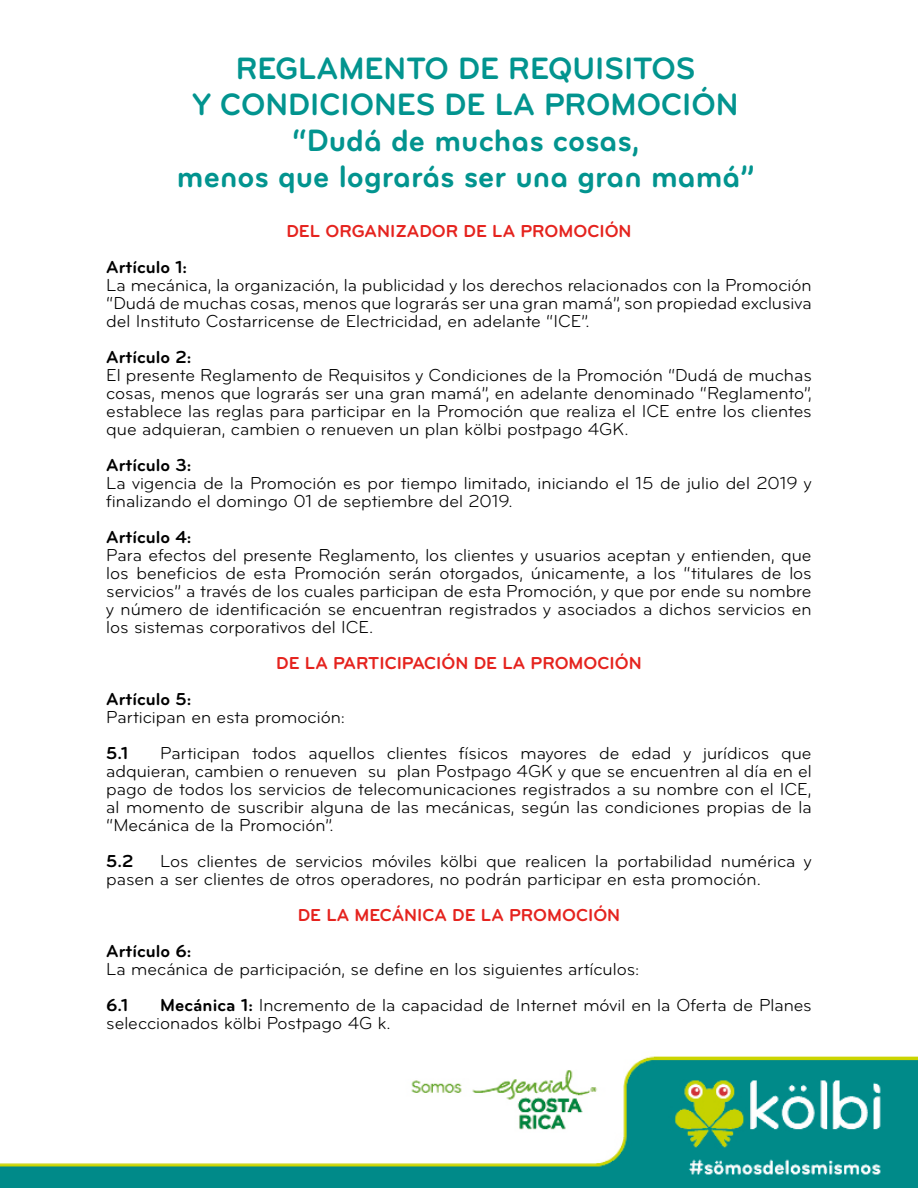
<style>
.page{position:relative;width:918px;height:1188px;background:#fff}
.page>*{position:absolute;margin:0;border:0;box-sizing:border-box;transform-origin:0 0}
.t1{font:32.1px/36px "Bryant Pro Bold Alternate";color:#02948f;text-align:center}
.t2{font:18px/18px "Bryant Pro";color:#000;text-align:justify}
.t3{font:700 18px "Bryant Pro";color:#e5231e}
.t4{font:700 18px "Bryant Pro";color:#000}
.s1{font-weight:700}
</style>
<div class="page">
<img style="left:0;top:1056px;width:918px;height:132px">
<h1 class="t1" style="left:177px;top:50px;width:579px">REGLAMENTO DE REQUISITOS<br>Y CONDICIONES DE LA PROMOCIÓN “Dudá de muchas cosas,<br>menos que lograrás ser una gran mamá”</h1>
<p class="t3" style="left:286px;top:220px;width:347px">DEL ORGANIZADOR DE LA PROMOCIÓN</p>
<p class="t4" style="left:106px;top:256px;width:82px">Artículo 1:</p>
<p class="t2" style="left:106px;top:276px;width:707px">La mecánica, la organización, la publicidad y los derechos relacionados con la Promoción “Dudá de muchas cosas, menos que lograrás ser una gran mamá”, son propiedad exclusiva del Instituto Costarricense de Electricidad, en adelante “ICE”.</p>
<p class="t4" style="left:106px;top:346px;width:87px">Artículo 2:</p>
<p class="t2" style="left:106px;top:366px;width:707px">El presente Reglamento de Requisitos y Condiciones de la Promoción “Dudá de muchas cosas, menos que lograrás ser una gran mamá”, en adelante denominado “Reglamento”, establece las reglas para participar en la Promoción que realiza el ICE entre los clientes que adquieran, cambien o renueven un plan kölbi postpago 4GK.</p>
<p class="t4" style="left:106px;top:454px;width:87px">Artículo 3:</p>
<p class="t2" style="left:106px;top:474px;width:707px">La vigencia de la Promoción es por tiempo limitado, iniciando el 15 de julio del 2019 y finalizando el domingo 01 de septiembre del 2019.</p>
<p class="t4" style="left:106px;top:526px;width:87px">Artículo 4:</p>
<p class="t2" style="left:106px;top:546px;width:707px">Para efectos del presente Reglamento, los clientes y usuarios aceptan y entienden, que los beneficios de esta Promoción serán otorgados, únicamente, a los “titulares de los servicios” a través de los cuales participan de esta Promoción, y que por ende su nombre y número de identificación se encuentran registrados y asociados a dichos servicios en los sistemas corporativos del ICE.</p>
<p class="t3" style="left:276px;top:652px;width:367px">DE LA PARTICIPACIÓN DE LA PROMOCIÓN</p>
<p class="t4" style="left:106px;top:688px;width:87px">Artículo 5:</p>
<p class="t2" style="left:106px;top:708px;width:240px">Participan en esta promoción:</p>
<p class="t4" style="left:106px;top:742px;width:23px">5.1</p>
<p class="t2" style="left:106px;top:744px;width:707px;text-indent:54px">Participan todos aquellos clientes físicos mayores de edad y jurídicos que adquieran, cambien o renueven su plan Postpago 4GK y que se encuentren al día en el pago de todos los servicios de telecomunicaciones registrados a su nombre con el ICE, al momento de suscribir alguna de las mecánicas, según las condiciones propias de la “Mecánica de la Promoción”.</p>
<p class="t4" style="left:106px;top:850px;width:29px">5.2</p>
<p class="t2" style="left:106px;top:852px;width:707px;text-indent:54px">Los clientes de servicios móviles kölbi que realicen la portabilidad numérica y pasen a ser clientes de otros operadores, no podrán participar en esta promoción.</p>
<p class="t3" style="left:298px;top:904px;width:324px">DE LA MECÁNICA DE LA PROMOCIÓN</p>
<p class="t4" style="left:106px;top:940px;width:87px">Artículo 6:</p>
<p class="t2" style="left:106px;top:960px;width:535px">La mecánica de participación, se define en los siguientes artículos:</p>
<p class="t4" style="left:106px;top:994px;width:24px">6.1</p>
<p class="t2" style="left:106px;top:996px;width:707px;text-indent:54px"><span class="s1">Mecánica 1:</span> Incremento de la capacidad de Internet móvil en la Oferta de Planes seleccionados kölbi Postpago 4G k.</p>
</div>
